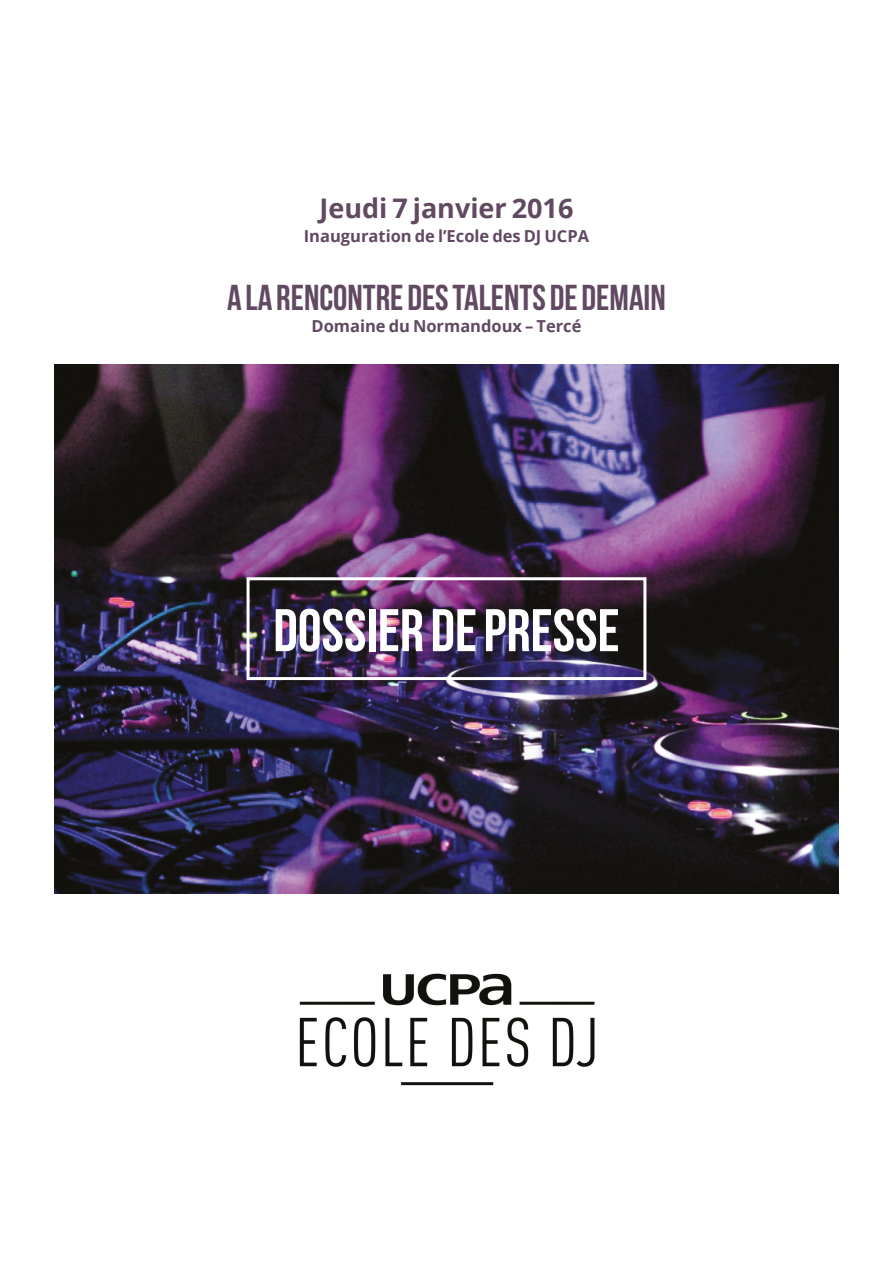
<style>
.page{position:relative;width:893px;height:1263px;background:#fff}
.page>*{position:absolute;margin:0;border:0;box-sizing:border-box;transform-origin:0 0}
.t1{font:700 60px "Bebas Neue";color:#fff}
.t2{font:700 36px "Bebas Neue";color:#614962}
.t3{font:700 27px "Open Sans";color:#614962}
.t4{font:700 16.5px "Open Sans";color:#614962}
</style>
<div class="page">
<img style="left:299px;top:973px;width:296px;height:113px">
<img style="left:54px;top:364px;width:785px;height:529px">
<div style="left:247px;top:577px;width:399px;height:103px;border:3px solid #fff"></div>
<p class="t3" style="left:320px;top:189px;width:255px">Jeudi 7 janvier 2016</p>
<p class="t4" style="left:304px;top:224px;width:287px">Inauguration de l’Ecole des DJ UCPA</p>
<p class="t2" style="left:227px;top:278px;width:440px">A LA RENCONTRE DES TALENTS DE DEMAIN</p>
<p class="t4" style="left:311px;top:314px;width:271px">Domaine du Normandoux – Tercé</p>
<p class="t1" style="left:273px;top:597px;width:348px">DOSSIER DE PRESSE</p>
</div>
